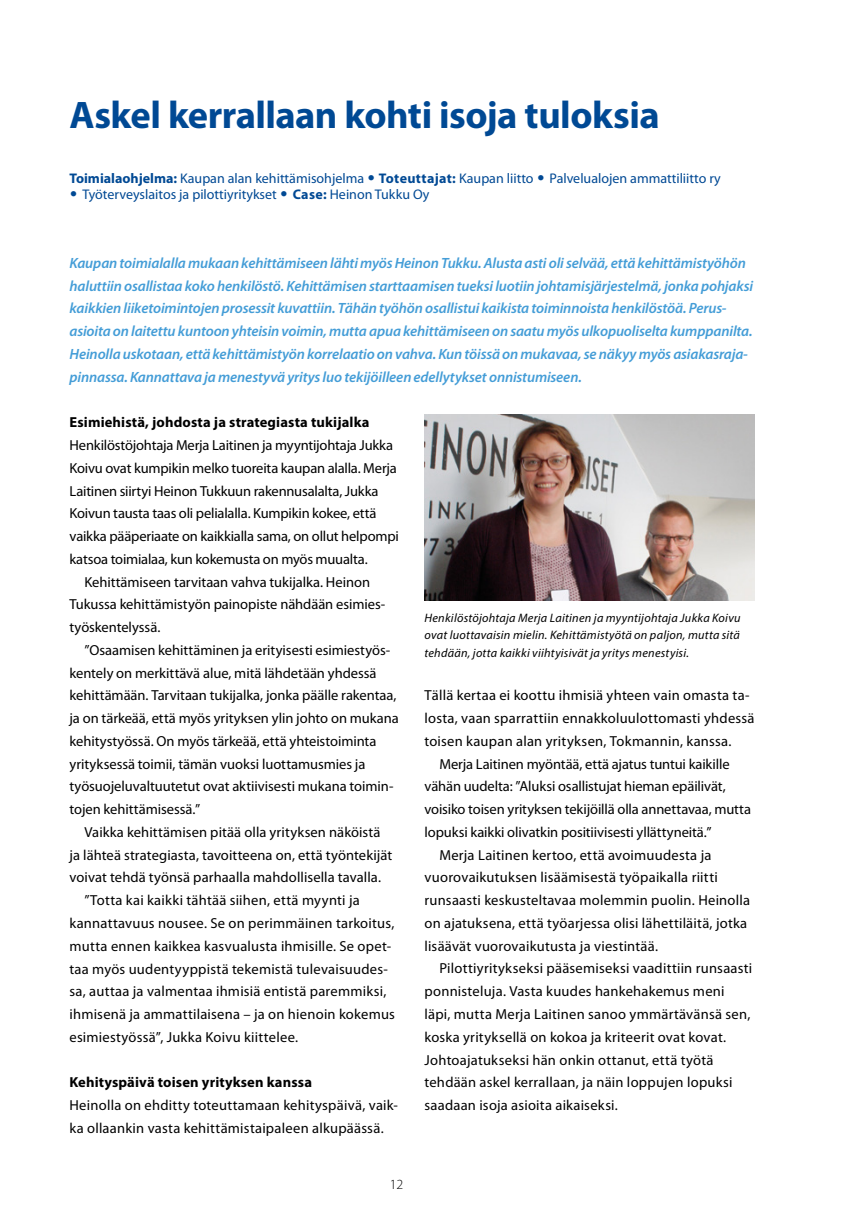
<style>
.page{position:relative;width:844px;height:1216px;background:#fff}
.page>*{position:absolute;margin:0;border:0;box-sizing:border-box;transform-origin:0 0}
.t1{font:700 38.5px "Myriad Pro";letter-spacing:-.015em;color:#004994}
.t2{font:italic 600 14.88px/22.8px "Myriad Pro";letter-spacing:-.01em;color:#449dd7}
.t3{font:14.53px/22.8px "Myriad Pro";letter-spacing:.01em;color:#000}
.t4{font:14.53px "Myriad Pro";letter-spacing:-.015em;color:#000}
.t5{font:14.53px "Myriad Pro";letter-spacing:-.01em;color:#000}
.t6{font:700 14.53px "Myriad Pro";letter-spacing:.01em;color:#000}
.t7{font:14px "Myriad Pro";color:#004994}
.t8{font:300 14px "Myriad Pro";color:#000}
.t9{font:italic 12.25px/17.5px "Myriad Pro";letter-spacing:.02em;color:#000;text-align:justify}
.s1{font-weight:700}
.s2{font-family:"Futura Std"}
</style>
<div class="page">
<img style="left:424px;top:415px;width:330px;height:185px">
<h1 class="t1" style="left:69px;top:94px;width:591px">Askel kerrallaan kohti isoja tuloksia</h1>
<p class="t7" style="left:69px;top:170px;width:652px"><span class="s1">Toimialaohjelma:</span> Kaupan alan kehittämisohjelma <span class="s2">•</span> <span class="s1">Toteuttajat:</span> Kaupan liitto <span class="s2">•</span> Palvelualojen ammattiliitto ry</p>
<p class="t7" style="left:69px;top:186px;width:361px"><span class="s2">•</span> Työterveyslaitos ja pilottiyritykset <span class="s2">•</span> <span class="s1">Case:</span> Heinon Tukku Oy</p>
<p class="t2" style="left:69px;top:252px;width:685px">Kaupan toimialalla mukaan kehittämiseen lähti myös Heinon Tukku. Alusta asti oli selvää, että kehittämistyöhön haluttiin osallistaa koko henkilöstö. Kehittämisen starttaamisen tueksi luotiin johtamisjärjestelmä, jonka pohjaksi kaikkien liiketoimintojen prosessit kuvattiin. Tähän työhön osallistui kaikista toiminnoista henkilöstöä. Perus&shy;asioita on laitettu kuntoon yhteisin voimin, mutta apua kehittämiseen on saatu myös ulkopuoliselta kumppanilta.<br>Heinolla uskotaan, että kehittämistyön korrelaatio on vahva. Kun töissä on mukavaa, se näkyy myös asiakasraja&shy;pinnassa. Kannattava ja menestyvä yritys luo tekijöilleen edellytykset onnistumiseen.</p>
<p class="t6" style="left:69px;top:414px;width:301px">Esimiehistä, johdosta ja strategiasta tukijalka</p>
<p class="t4" style="left:69px;top:437px;width:325px">Henkilöstöjohtaja Merja Laitinen ja myyntijohtaja Jukka</p>
<p class="t4" style="left:69px;top:460px;width:329px">Koivu ovat kumpikin melko tuoreita kaupan alalla. Merja</p>
<p class="t4" style="left:69px;top:482px;width:310px">Laitinen siirtyi Heinon Tukkuun rakennusalalta, Jukka</p>
<p class="t4" style="left:69px;top:505px;width:308px">Koivun tausta taas oli pelialalla. Kumpikin kokee, että</p>
<p class="t4" style="left:69px;top:528px;width:331px">vaikka pääperiaate on kaikkialla sama, on ollut helpompi</p>
<p class="t4" style="left:69px;top:551px;width:299px">katsoa toimialaa, kun kokemusta on myös muualta.</p>
<p class="t3" style="left:84px;top:570px;width:287px">Kehittämiseen tarvitaan vahva tukijalka. Heinon</p>
<p class="t3" style="left:69px;top:593px;width:317px">Tukussa kehittämistyön painopiste nähdään esimies-</p>
<p class="t3" style="left:69px;top:616px;width:92px">työskentelyssä.</p>
<p class="t3" style="left:84px;top:639px;width:307px">”Osaamisen kehittäminen ja erityisesti esimiestyös-</p>
<p class="t3" style="left:69px;top:661px;width:308px">kentely on merkittävä alue, mitä lähdetään yhdessä</p>
<p class="t3" style="left:69px;top:684px;width:328px">kehittämään. Tarvitaan tukijalka, jonka päälle rakentaa,</p>
<p class="t3" style="left:69px;top:707px;width:330px">ja on tärkeää, että myös yrityksen ylin johto on mukana</p>
<p class="t3" style="left:69px;top:730px;width:308px">kehitystyössä. On myös tärkeää, että yhteistoiminta</p>
<p class="t3" style="left:69px;top:752px;width:297px">yrityksessä toimii, tämän vuoksi luottamusmies ja</p>
<p class="t3" style="left:69px;top:775px;width:325px">työsuojeluvaltuutetut ovat aktiivisesti mukana toimin-</p>
<p class="t3" style="left:69px;top:798px;width:132px">tojen kehittämisessä.”</p>
<p class="t3" style="left:84px;top:821px;width:297px">Vaikka kehittämisen pitää olla yrityksen näköistä</p>
<p class="t3" style="left:69px;top:843px;width:324px">ja lähteä strategiasta, tavoitteena on, että työntekijät</p>
<p class="t3" style="left:69px;top:866px;width:313px">voivat tehdä työnsä parhaalla mahdollisella tavalla.</p>
<p class="t3" style="left:84px;top:889px;width:277px">”Totta kai kaikki tähtää siihen, että myynti ja</p>
<p class="t3" style="left:69px;top:912px;width:326px">kannattavuus nousee. Se on perimmäinen tarkoitus,</p>
<p class="t3" style="left:69px;top:934px;width:323px">mutta ennen kaikkea kasvualusta ihmisille. Se opet-</p>
<p class="t3" style="left:69px;top:957px;width:320px">taa myös uudentyyppistä tekemistä tulevaisuudes-</p>
<p class="t3" style="left:69px;top:980px;width:318px">sa, auttaa ja valmentaa ihmisiä entistä paremmiksi,</p>
<p class="t3" style="left:69px;top:1003px;width:327px">ihmisenä ja ammattilaisena – ja on hienoin kokemus</p>
<p class="t3" style="left:69px;top:1025px;width:230px">esimiestyössä”, Jukka Koivu kiittelee.</p>
<p class="t6" style="left:69px;top:1074px;width:244px">Kehityspäivä toisen yrityksen kanssa</p>
<p class="t3" style="left:69px;top:1094px;width:330px">Heinolla on ehditty toteuttamaan kehityspäivä, vaik&shy;ka ollaankin vasta kehittämistaipaleen alkupäässä.</p>
<p class="t8" style="left:389px;top:1176px;width:15px">12</p>
<p class="t9" style="left:424px;top:608px;width:317px">Henkilöstöjohtaja Merja Laitinen ja myyntijohtaja Jukka Koivu ovat luottavaisin mielin. Kehittämistyötä on paljon, mutta sitä tehdään, jotta kaikki viihtyisivät ja yritys menestyisi.</p>
<p class="t3" style="left:424px;top:684px;width:326px">Tällä kertaa ei koottu ihmisiä yhteen vain omasta ta-</p>
<p class="t3" style="left:424px;top:707px;width:331px">losta, vaan sparrattiin ennakkoluulottomasti yhdessä</p>
<p class="t3" style="left:424px;top:730px;width:308px">toisen kaupan alan yrityksen, Tokmannin, kanssa.</p>
<p class="t5" style="left:439px;top:755px;width:292px">Merja Laitinen myöntää, että ajatus tuntui kaikille</p>
<p class="t5" style="left:424px;top:778px;width:302px">vähän uudelta: ”Aluksi osallistujat hieman epäilivät,</p>
<p class="t5" style="left:424px;top:801px;width:328px">voisiko toisen yrityksen tekijöillä olla annettavaa, mutta</p>
<p class="t3" style="left:424px;top:821px;width:288px">lopuksi kaikki olivatkin positiivisesti yllättyneitä.”</p>
<p class="t3" style="left:439px;top:843px;width:273px">Merja Laitinen kertoo, että avoimuudesta ja</p>
<p class="t3" style="left:424px;top:866px;width:295px">vuorovaikutuksen lisäämisestä työpaikalla riitti</p>
<p class="t3" style="left:424px;top:889px;width:327px">runsaasti keskusteltavaa molemmin puolin. Heinolla</p>
<p class="t3" style="left:424px;top:912px;width:324px">on ajatuksena, että työarjessa olisi lähettiläitä, jotka</p>
<p class="t3" style="left:424px;top:934px;width:235px">lisäävät vuorovaikutusta ja viestintää.</p>
<p class="t3" style="left:439px;top:957px;width:314px">Pilottiyritykseksi pääsemiseksi vaadittiin runsaasti</p>
<p class="t3" style="left:424px;top:980px;width:301px">ponnisteluja. Vasta kuudes hankehakemus meni</p>
<p class="t3" style="left:424px;top:1002px;width:327px">läpi, mutta Merja Laitinen sanoo ymmärtävänsä sen,</p>
<p class="t3" style="left:424px;top:1025px;width:303px">koska yrityksellä on kokoa ja kriteerit ovat kovat.</p>
<p class="t3" style="left:424px;top:1048px;width:290px">Johtoajatukseksi hän onkin ottanut, että työtä</p>
<p class="t3" style="left:424px;top:1071px;width:309px">tehdään askel kerrallaan, ja näin loppujen lopuksi</p>
<p class="t3" style="left:424px;top:1093px;width:195px">saadaan isoja asioita aikaiseksi.</p>
</div>
